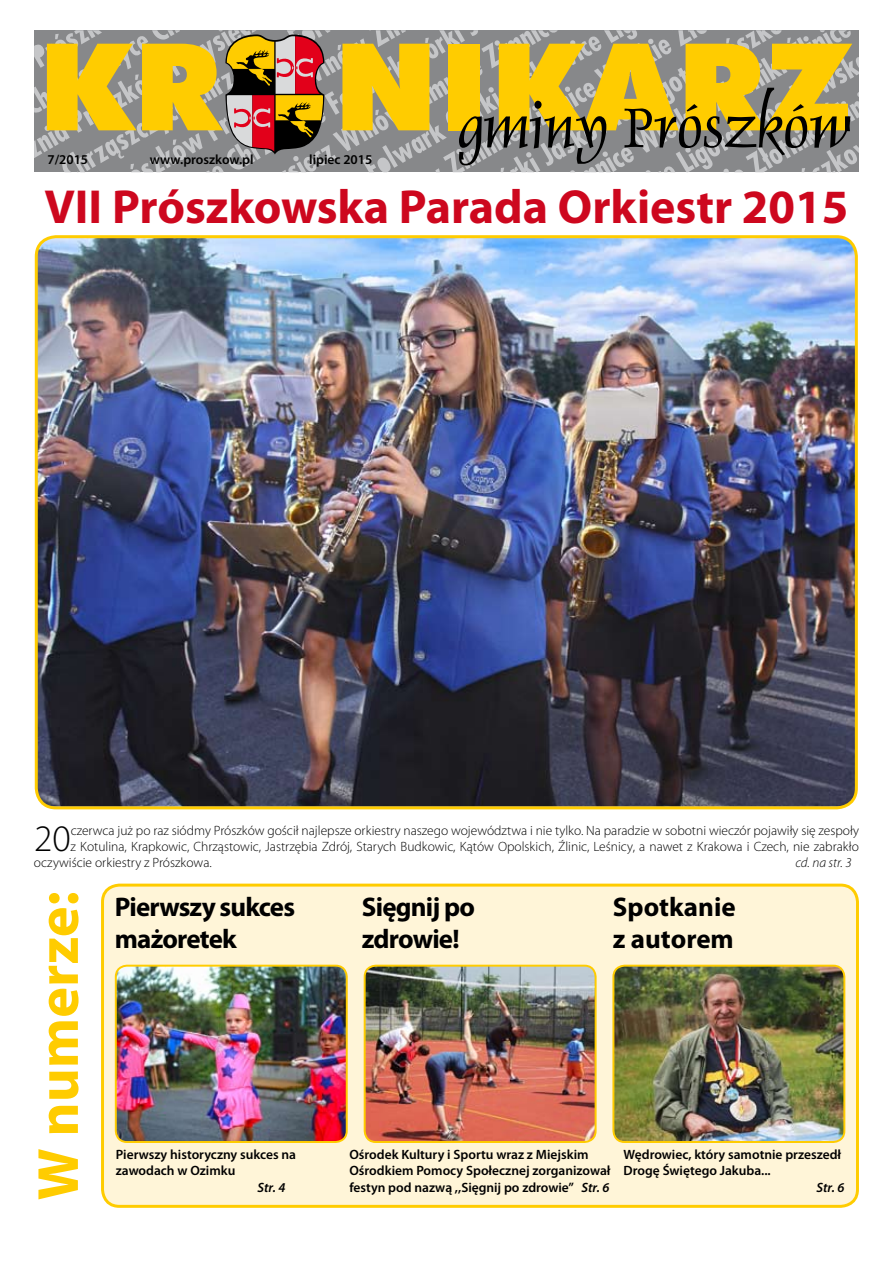
<style>
.page{position:relative;width:893px;height:1263px;background:#fff}
.page>*{position:absolute;margin:0;border:0;box-sizing:border-box;transform-origin:0 0}
.t1{font:700 58.5px "Myriad Pro";color:#fc0}
.t2{font:700 48px "Myriad Pro";color:#cd071e}
.t3{font:300 37.5px "Myriad Pro";color:#000}
.t4{font:700 27px/32.4px "Myriad Pro";letter-spacing:-.03em;color:#000}
.t5{font:700 27px/32.4px "Myriad Pro";color:#000}
.t6{font:300 13.5px "Myriad Pro";color:#000}
.t7{font:600 13.5px/16.2px "Myriad Pro";color:#000}
.t8{font:italic 600 13.5px "Myriad Pro";color:#000}
.t9{font:italic 300 13.5px "Myriad Pro";color:#000}
.s1{font-style:italic}
</style>
<div class="page">
<svg style="left:34px;top:30px;width:825px;height:142px;background:#b59e56"></svg>
<img style="left:36px;top:238px;width:820px;height:569px">
<div style="left:35px;top:235px;width:823px;height:574px;border:3px solid #fc0;border-radius:20px"></div>
<div style="left:103px;top:885px;width:754px;height:321px;background:#fff5d8;border-radius:17px"></div>
<div style="left:101px;top:884px;width:758px;height:324px;border:3px solid #fc0;border-radius:17px"></div>
<img style="left:116px;top:966px;width:231px;height:176px">
<div style="left:115px;top:965px;width:233px;height:178px;border:2px solid #fc0;border-radius:11px"></div>
<img style="left:365px;top:966px;width:229px;height:176px">
<div style="left:364px;top:965px;width:233px;height:178px;border:2px solid #fc0;border-radius:11px"></div>
<img style="left:613px;top:966px;width:231px;height:176px">
<div style="left:612px;top:965px;width:233px;height:178px;border:2px solid #fc0;border-radius:11px"></div>
<p class="t7" style="left:47px;top:151px;width:42px">7/2015</p>
<p class="t7" style="left:150px;top:151px;width:105px">www.proszkow.pl</p>
<p class="t7" style="left:309px;top:151px;width:65px">lipiec 2015</p>
<h2 class="t2" style="left:44px;top:175px;width:806px">VII Prószkowska Parada Orkiestr 2015</h2>
<h3 class="t3" style="left:34px;top:816px;width:38px">20</h3>
<p class="t6" style="left:71px;top:822px;width:790px">czerwca już po raz siódmy Prószków gościł najlepsze orkiestry naszego województwa i nie tylko. Na paradzie w sobotni wieczór pojawiły się zespoły</p>
<p class="t6" style="left:71px;top:838px;width:790px">z Kotulina, Krapkowic, Chrząstowic, Jastrzębia Zdrój, Starych Budkowic, Kątów Opolskich, Źlinic, Leśnicy, a nawet z Krakowa i Czech, nie zabrakło</p>
<p class="t6" style="left:34px;top:855px;width:179px">oczywiście orkiestry z Prószkowa.</p>
<p class="t9" style="left:795px;top:855px;width:58px">cd. na str. 3</p>
<h1 class="t1" style="left:20px;top:1200px;width:311px;rotate:-90deg">W numerze:</h1>
<h3 class="t4" style="left:115px;top:890px;width:182px">Pierwszy sukces mażoretek</h3>
<h3 class="t4" style="left:362px;top:890px;width:115px">Sięgnij po zdrowie!</h3>
<h3 class="t5" style="left:613px;top:890px;width:124px">Spotkanie z autorem</h3>
<p class="t7" style="left:116px;top:1146px;width:182px">Pierwszy historyczny sukces na zawodach w Ozimku</p>
<p class="t8" style="left:257px;top:1178px;width:29px">Str. 4</p>
<p class="t7" style="left:349px;top:1146px;width:263px">Ośrodek Kultury i Sportu wraz z Miejskim<br>Ośrodkiem Pomocy Społecznej zorganizował festyn pod nazwą ,,Sięgnij po zdrowie’’ <span class="s1">Str. 6</span></p>
<p class="t7" style="left:624px;top:1146px;width:219px">Wędrowiec, który samotnie przeszedł<br>Drogę Świętego Jakuba...</p>
<p class="t8" style="left:816px;top:1178px;width:29px">Str. 6</p>
</div>
